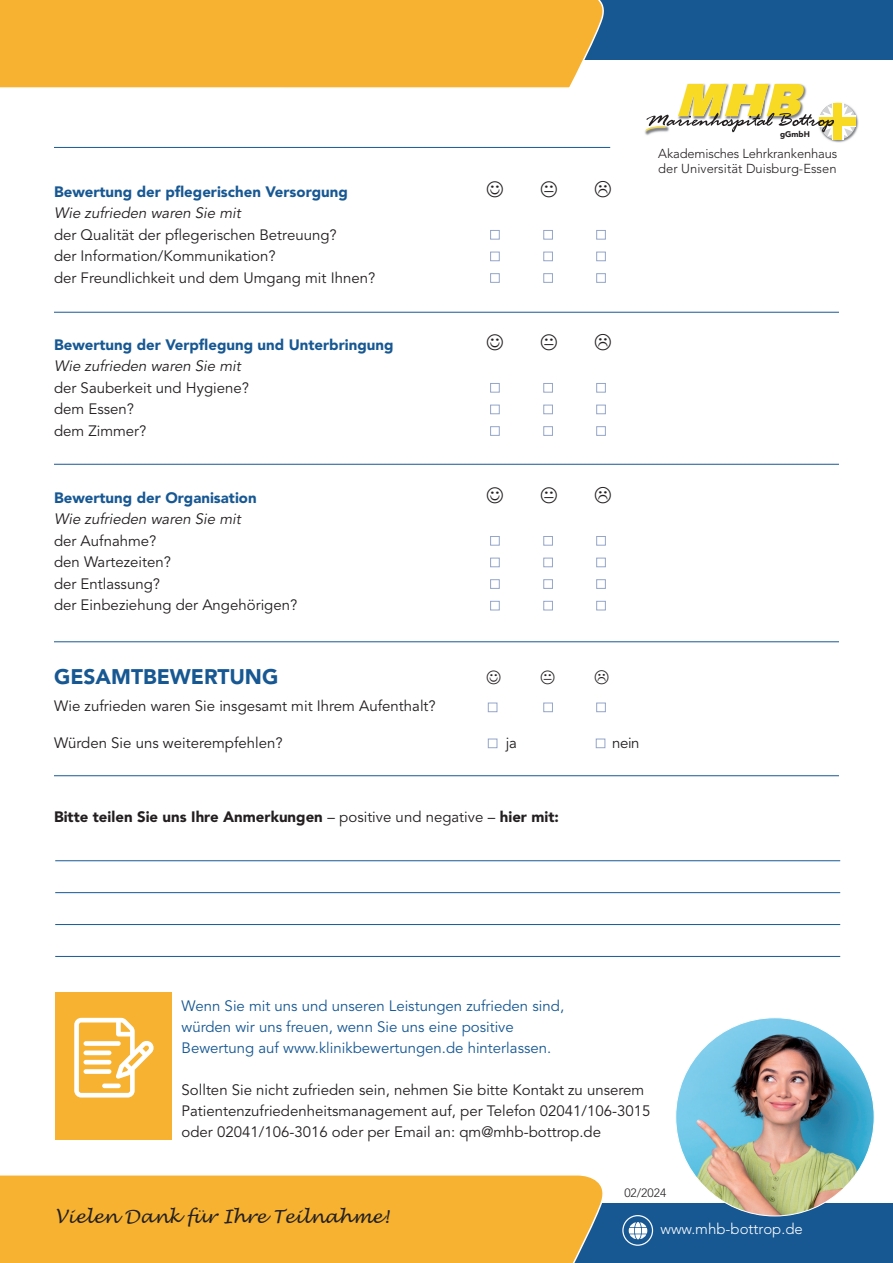
<style>
.page{position:relative;width:893px;height:1263px;background:#fff}
.page>*{position:absolute;margin:0;border:0;box-sizing:border-box;transform-origin:0 0}
.t1{font:900 21px "Avenir";color:#175893}
.t2{font:italic 18px "Lucida Handwriting";color:#231f20}
.t3{font:15px/21.6px "Avenir";color:#231f20}
.t4{font:15px/21px "Avenir";color:#175893}
.t5{font:900 15px "Avenir";color:#175893}
.t6{font:italic 15px "Avenir";color:#231f20}
.t7{font:900 15px "Avenir";color:#231f20}
.t8{font:300 15px "Avenir";color:#fff}
.t9{font:300 12.9px/14.9px "Avenir";letter-spacing:-.01em;color:#231f20}
.t10{font:300 12px "Avenir";color:#231f20}
.t11{font:900 8.1px "Avenir";color:#231f20}
.s1{font-weight:400}
</style>
<div class="page">
<div style="left:0;top:0;width:893px;height:59px;background:#175893"></div>
<div style="left:0;top:1204px;width:893px;height:59px;background:#175893"></div>
<div style="left:0;top:1175px;width:608px;height:88px;background:#f6b230"></div>
<div style="left:490px;top:230px;width:10px;height:10px;border:1px solid #95a6ca"></div>
<div style="left:543px;top:230px;width:10px;height:10px;border:1px solid #95a6ca"></div>
<div style="left:596px;top:230px;width:10px;height:10px;border:1px solid #95a6ca"></div>
<div style="left:490px;top:252px;width:10px;height:9px;border:1px solid #95a6ca"></div>
<div style="left:543px;top:252px;width:10px;height:9px;border:1px solid #95a6ca"></div>
<div style="left:596px;top:252px;width:10px;height:9px;border:1px solid #95a6ca"></div>
<div style="left:490px;top:273px;width:10px;height:10px;border:1px solid #95a6ca"></div>
<div style="left:543px;top:273px;width:10px;height:10px;border:1px solid #95a6ca"></div>
<div style="left:596px;top:273px;width:10px;height:10px;border:1px solid #95a6ca"></div>
<div style="left:490px;top:383px;width:10px;height:10px;border:1px solid #95a6ca"></div>
<div style="left:543px;top:383px;width:10px;height:10px;border:1px solid #95a6ca"></div>
<div style="left:596px;top:383px;width:10px;height:10px;border:1px solid #95a6ca"></div>
<div style="left:490px;top:405px;width:10px;height:9px;border:1px solid #95a6ca"></div>
<div style="left:543px;top:405px;width:10px;height:9px;border:1px solid #95a6ca"></div>
<div style="left:596px;top:405px;width:10px;height:9px;border:1px solid #95a6ca"></div>
<div style="left:490px;top:426px;width:10px;height:10px;border:1px solid #95a6ca"></div>
<div style="left:543px;top:426px;width:10px;height:10px;border:1px solid #95a6ca"></div>
<div style="left:596px;top:426px;width:10px;height:10px;border:1px solid #95a6ca"></div>
<div style="left:490px;top:536px;width:10px;height:9px;border:1px solid #95a6ca"></div>
<div style="left:543px;top:536px;width:10px;height:9px;border:1px solid #95a6ca"></div>
<div style="left:596px;top:536px;width:10px;height:9px;border:1px solid #95a6ca"></div>
<div style="left:490px;top:558px;width:10px;height:9px;border:1px solid #95a6ca"></div>
<div style="left:543px;top:558px;width:10px;height:9px;border:1px solid #95a6ca"></div>
<div style="left:596px;top:558px;width:10px;height:9px;border:1px solid #95a6ca"></div>
<div style="left:490px;top:579px;width:10px;height:10px;border:1px solid #95a6ca"></div>
<div style="left:543px;top:579px;width:10px;height:10px;border:1px solid #95a6ca"></div>
<div style="left:596px;top:579px;width:10px;height:10px;border:1px solid #95a6ca"></div>
<div style="left:490px;top:601px;width:10px;height:9px;border:1px solid #95a6ca"></div>
<div style="left:543px;top:601px;width:10px;height:9px;border:1px solid #95a6ca"></div>
<div style="left:596px;top:601px;width:10px;height:9px;border:1px solid #95a6ca"></div>
<div style="left:488px;top:703px;width:9px;height:9px;border:1px solid #95a6ca"></div>
<div style="left:543px;top:703px;width:10px;height:9px;border:1px solid #95a6ca"></div>
<div style="left:596px;top:703px;width:10px;height:9px;border:1px solid #95a6ca"></div>
<div style="left:488px;top:739px;width:9px;height:9px;border:1px solid #95a6ca"></div>
<div style="left:596px;top:739px;width:9px;height:9px;border:1px solid #95a6ca"></div>
<hr style="left:54px;top:147px;width:556px;height:1px;background:#175893">
<hr style="left:54px;top:312px;width:785px;height:1px;background:#175893">
<hr style="left:54px;top:464px;width:785px;height:1px;background:#175893">
<hr style="left:54px;top:641px;width:785px;height:1px;background:#175893">
<hr style="left:54px;top:775px;width:785px;height:1px;background:#175893">
<img style="left:825px;top:102px;width:34px;height:41px">
<svg style="left:819px;top:103px;width:37px;height:37px"></svg>
<div style="left:819px;top:116px;width:37px;height:11px;background:#fff"></div>
<div style="left:832px;top:103px;width:11px;height:37px;background:#fff"></div>
<svg style="left:843px;top:106px;width:10px;height:10px"></svg>
<svg style="left:843px;top:127px;width:10px;height:10px"></svg>
<div style="left:833px;top:103px;width:9px;height:37px;background:#f8da25"></div>
<div style="left:819px;top:117px;width:37px;height:9px;background:#f8da25"></div>
<svg style="left:646px;top:84px;width:188px;height:53px"></svg>
<img style="left:676px;top:1018px;width:198px;height:198px;border-radius:99px">
<div style="left:55px;top:992px;width:117px;height:148px;background:#f6b230"></div>
<svg style="left:74px;top:1018px;width:80px;height:79px"></svg>
<div style="left:84px;top:1041px;width:37px;height:5px;background:#fff;border-radius:2px"></div>
<div style="left:84px;top:1050px;width:27px;height:5px;background:#fff;border-radius:2px"></div>
<hr style="left:84px;top:1060px;width:27px;height:4px;background:#fff;border-radius:2px">
<div style="left:84px;top:1069px;width:27px;height:5px;background:#fff;border-radius:2px"></div>
<div style="left:102px;top:1083px;width:19px;height:5px;background:#fff;border-radius:2px"></div>
<hr style="left:55px;top:860px;width:785px;height:1px;background:#175893">
<hr style="left:55px;top:892px;width:785px;height:1px;background:#175893">
<hr style="left:55px;top:924px;width:785px;height:1px;background:#175893">
<hr style="left:55px;top:956px;width:785px;height:1px;background:#175893">
<div style="left:0;top:0;width:608px;height:88px;background:#f6b230"></div>
<svg style="left:622px;top:1215px;width:31px;height:31px"></svg>
<p class="t11" style="left:780px;top:129px;width:31px">gGmbH</p>
<p class="t5" style="left:54px;top:183px;width:295px">Bewertung der pflegerischen Versorgung</p>
<p class="t6" style="left:54px;top:204px;width:191px">Wie zufrieden waren Sie mit</p>
<p class="t3" style="left:54px;top:224px;width:323px">der Qualität der pflegerischen Betreuung?<br>der Information/Kommunikation?<br>der Freundlichkeit und dem Umgang mit Ihnen?</p>
<p class="t5" style="left:54px;top:336px;width:341px">Bewertung der Verpflegung und Unterbringung</p>
<p class="t6" style="left:54px;top:357px;width:191px">Wie zufrieden waren Sie mit</p>
<p class="t3" style="left:54px;top:377px;width:197px">der Sauberkeit und Hygiene? dem Essen?<br>dem Zimmer?</p>
<p class="t9" style="left:658px;top:147px;width:181px">Akademisches Lehrkrankenhaus der Universität Duisburg-Essen</p>
<p class="t5" style="left:54px;top:489px;width:204px">Bewertung der Organisation</p>
<p class="t6" style="left:54px;top:510px;width:191px">Wie zufrieden waren Sie mit</p>
<p class="t3" style="left:54px;top:530px;width:245px">der Aufnahme?<br>den Wartezeiten?<br>der Entlassung?<br>der Einbeziehung der Angehörigen?</p>
<h1 class="t1" style="left:54px;top:664px;width:226px">Gesamtbewertu ng</h1>
<p class="t3" style="left:54px;top:695px;width:383px">Wie zufrieden waren Sie insgesamt mit Ihrem Aufenthalt?</p>
<p class="t3" style="left:54px;top:732px;width:230px">Würden Sie uns weiterempfehlen?</p>
<p class="t3" style="left:506px;top:732px;width:13px">ja</p>
<p class="t3" style="left:612px;top:732px;width:29px">nein</p>
<p class="t7" style="left:54px;top:807px;width:506px">Bitte teilen Sie uns Ihre Anmerkungen <span class="s1">– positive und negative –</span> hier mit:</p>
<p class="t4" style="left:182px;top:995px;width:384px">Wenn Sie mit uns und unseren Leistungen zufrieden sind, würden wir uns freuen, wenn Sie uns eine positive<br>Bewertung auf www.klinikbewertungen.de hinterlassen.</p>
<p class="t3" style="left:182px;top:1079px;width:470px;line-height:21px">Sollten Sie nicht zufrieden sein, nehmen Sie bitte Kontakt zu unserem<br>Patientenzufriedenheitsmanagement auf, per Telefon 02041/106-3015 oder 02041/106-3016 oder per Email an: qm@mhb-bottrop.de</p>
<p class="t2" style="left:55px;top:1206px;width:335px">Vielen Dank für Ihre Teilnahme!</p>
<p class="t10" style="left:624px;top:1186px;width:43px">02/2024</p>
<p class="t8" style="left:660px;top:1220px;width:144px">www.mhb-bottrop.de</p>
</div>
